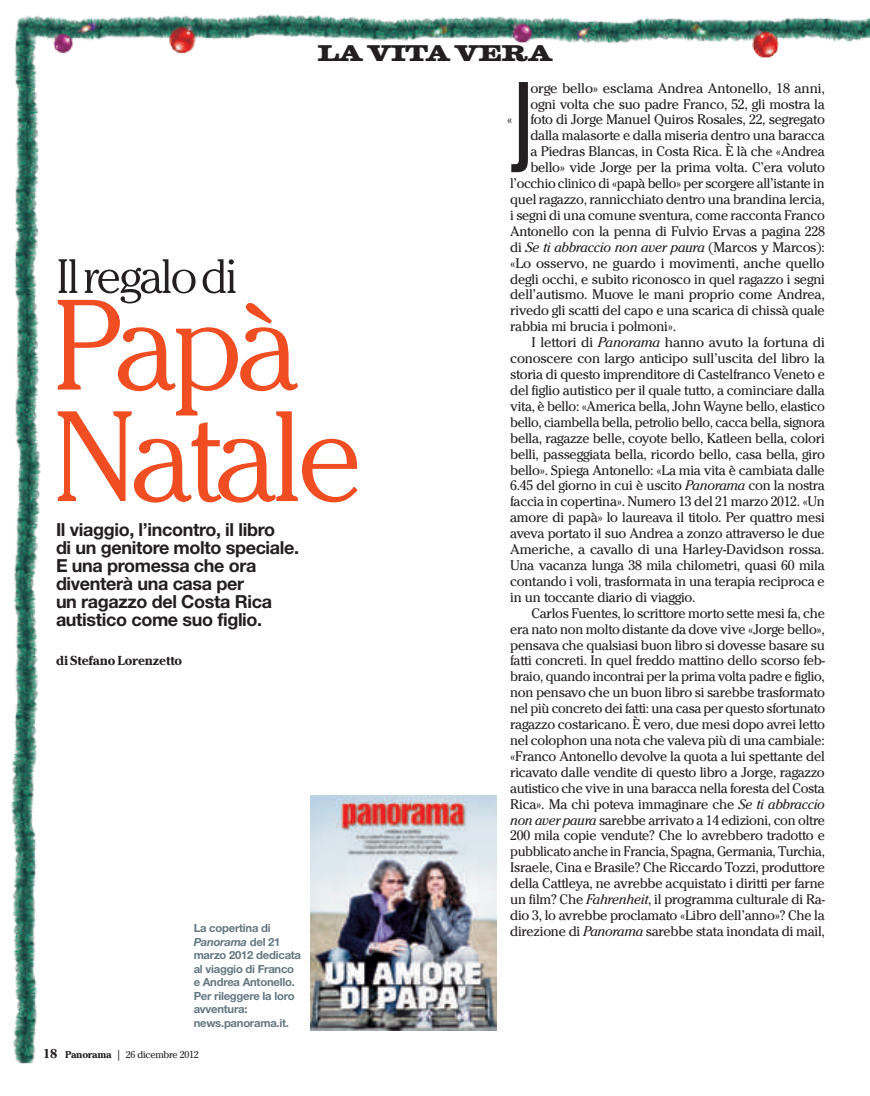
<style>
.page{position:relative;width:870px;height:1096px;background:#fff}
.page>*{position:absolute;margin:0;border:0;box-sizing:border-box;transform-origin:0 0}
.t1{font:300 134.4px/111.4px "Cheltenham EF";letter-spacing:-.05em;color:#f04d22}
.t2{font:123.75px "FC Kaiser X Cond";color:#231f20}
.t3{font:300 50.4px "Cheltenham EF";letter-spacing:-.05em;color:#231f20}
.t4{font:700 20.7px "Consort";letter-spacing:-.045em;color:#231f20;scale:1.38 1}
.t5{font:700 18px/18px "Helvetica Neue";letter-spacing:-.02em;color:#231f20}
.t6{font:14.55px "Cheltenham EF";letter-spacing:-.015em;color:#231f20}
.t7{font:italic 14.55px "Cheltenham EF";letter-spacing:-.015em;color:#231f20}
.t8{font:700 13.65px "Cheltenham EF";letter-spacing:-.01em;color:#231f20}
.t9{font:700 11.25px/13.5px "Helvetica Neue";letter-spacing:-.02em;color:#647882}
.t10{font:10.5px "Cheltenham EF";letter-spacing:-.025em;color:#231f20}
.s1{font-style:italic}
.s2{font-weight:700;font-size:13.5px}
.s3{font-weight:700}
.s4{font-style:normal}
</style>
<div class="page">
<img style="left:11px;top:14px;width:859px;height:1050px">
<img style="left:310px;top:795px;width:187px;height:235px">
<h3 class="t4" style="left:317px;top:39px;width:172px">LA VITA VERA</h3>
<h3 class="t3" style="left:56px;top:248px;width:183px">Il regalo di</h3>
<h1 class="t1" style="left:51px;top:291px;width:313px">Papà<br>Natale</h1>
<p class="t5" style="left:56px;top:520px;width:245px">Il viaggio, l’incontro, il libro<br>di un genitore molto speciale.<br>E una promessa che ora diventerà una casa per<br>un ragazzo del Costa Rica autistico come suo figlio.</p>
<p class="t8" style="left:56px;top:653px;width:128px">di Stefano Lorenzetto</p>
<p class="t9" style="left:194px;top:920px;width:109px">La copertina di<br><span class="s1">Panorama</span> del 21 marzo 2012 dedicata al viaggio di Franco e Andrea Antonello.<br>Per rileggere la loro avventura: news.panorama.it.</p>
<p class="t10" style="left:43px;top:1048px;width:157px"><span class="s2">18</span> <span class="s3">Panorama</span> | 26 dicembre 2012</p>
<h2 class="t2" style="left:510px;top:50px;width:22px">J</h2>
<p class="t6" style="left:530px;top:79px;width:296px">orge bello» esclama Andrea Antonello, 18 anni,</p>
<p class="t6" style="left:530px;top:95px;width:296px">ogni volta che suo padre Franco, 52, gli mostra la</p>
<p class="t6" style="left:530px;top:111px;width:296px">foto di Jorge Manuel Quiros Rosales, 22, segregato</p>
<p class="t6" style="left:530px;top:127px;width:296px">dalla malasorte e dalla miseria dentro una baracca</p>
<p class="t6" style="left:530px;top:143px;width:296px">a Piedras Blancas, in Costa Rica. È là che «Andrea</p>
<p class="t6" style="left:530px;top:159px;width:296px">bello» vide Jorge per la prima volta. C’era voluto</p>
<p class="t6" style="left:510px;top:175px;width:316px">l’occhio clinico di «papà bello» per scorgere all’istante in</p>
<p class="t6" style="left:510px;top:191px;width:316px">quel ragazzo, rannicchiato dentro una brandina lercia,</p>
<p class="t6" style="left:510px;top:207px;width:316px">i segni di una comune sventura, come racconta Franco</p>
<p class="t6" style="left:510px;top:223px;width:316px">Antonello con la penna di Fulvio Ervas a pagina 228</p>
<p class="t7" style="left:510px;top:238px;width:316px"><span class="s4">di</span> Se ti abbraccio non aver paura <span class="s4">(Marcos y Marcos):</span></p>
<p class="t6" style="left:510px;top:254px;width:316px">«Lo osservo, ne guardo i movimenti, anche quello</p>
<p class="t6" style="left:510px;top:270px;width:316px">degli occhi, e subito riconosco in quel ragazzo i segni</p>
<p class="t6" style="left:510px;top:286px;width:316px">dell’autismo. Muove le mani proprio come Andrea,</p>
<p class="t6" style="left:510px;top:302px;width:316px">rivedo gli scatti del capo e una scarica di chissà quale</p>
<p class="t6" style="left:510px;top:318px;width:167px">rabbia mi brucia i polmoni».</p>
<p class="t6" style="left:531px;top:334px;width:295px">I lettori di <span class="s1">Panorama</span> hanno avuto la fortuna di</p>
<p class="t6" style="left:510px;top:350px;width:316px">conoscere con largo anticipo sull’uscita del libro la</p>
<p class="t6" style="left:510px;top:366px;width:316px">storia di questo imprenditore di Castelfranco Veneto e</p>
<p class="t6" style="left:510px;top:382px;width:316px">del figlio autistico per il quale tutto, a cominciare dalla</p>
<p class="t6" style="left:510px;top:397px;width:316px">vita, è bello: «America bella, John Wayne bello, elastico</p>
<p class="t6" style="left:510px;top:413px;width:316px">bello, ciambella bella, petrolio bello, cacca bella, signora</p>
<p class="t6" style="left:510px;top:429px;width:316px">bella, ragazze belle, coyote bello, Katleen bella, colori</p>
<p class="t6" style="left:510px;top:445px;width:316px">belli, passeggiata bella, ricordo bello, casa bella, giro</p>
<p class="t6" style="left:510px;top:461px;width:316px">bello». Spiega Antonello: «La mia vita è cambiata dalle</p>
<p class="t6" style="left:510px;top:477px;width:316px">6.45 del giorno in cui è uscito <span class="s1">Panorama</span> con la nostra</p>
<p class="t6" style="left:510px;top:493px;width:316px">faccia in copertina». Numero 13 del 21 marzo 2012. «Un</p>
<p class="t6" style="left:510px;top:509px;width:316px">amore di papà» lo laureava il titolo. Per quattro mesi</p>
<p class="t6" style="left:510px;top:525px;width:316px">aveva portato il suo Andrea a zonzo attraverso le due</p>
<p class="t6" style="left:510px;top:541px;width:316px">Americhe, a cavallo di una Harley-Davidson rossa.</p>
<p class="t6" style="left:510px;top:556px;width:316px">Una vacanza lunga 38 mila chilometri, quasi 60 mila</p>
<p class="t6" style="left:510px;top:572px;width:316px">contando i voli, trasformata in una terapia reciproca e</p>
<p class="t6" style="left:510px;top:588px;width:187px">in un toccante diario di viaggio.</p>
<p class="t6" style="left:531px;top:604px;width:295px">Carlos Fuentes, lo scrittore morto sette mesi fa, che</p>
<p class="t6" style="left:510px;top:620px;width:316px">era nato non molto distante da dove vive «Jorge bello»,</p>
<p class="t6" style="left:510px;top:636px;width:316px">pensava che qualsiasi buon libro si dovesse basare su</p>
<p class="t6" style="left:510px;top:652px;width:316px">fatti concreti. In quel freddo mattino dello scorso feb-</p>
<p class="t6" style="left:510px;top:668px;width:316px">braio, quando incontrai per la prima volta padre e figlio,</p>
<p class="t6" style="left:510px;top:684px;width:316px">non pensavo che un buon libro si sarebbe trasformato</p>
<p class="t6" style="left:510px;top:700px;width:316px">nel più concreto dei fatti: una casa per questo sfortunato</p>
<p class="t6" style="left:510px;top:715px;width:316px">ragazzo costaricano. È vero, due mesi dopo avrei letto</p>
<p class="t6" style="left:510px;top:731px;width:316px">nel colophon una nota che valeva più di una cambiale:</p>
<p class="t6" style="left:510px;top:747px;width:316px">«Franco Antonello devolve la quota a lui spettante del</p>
<p class="t6" style="left:510px;top:763px;width:316px">ricavato dalle vendite di questo libro a Jorge, ragazzo</p>
<p class="t6" style="left:510px;top:779px;width:316px">autistico che vive in una baracca nella foresta del Costa</p>
<p class="t6" style="left:510px;top:795px;width:316px">Rica». Ma chi poteva immaginare che <span class="s1">Se ti abbraccio</span></p>
<p class="t6" style="left:510px;top:811px;width:316px"><span class="s1">non aver paura</span> sarebbe arrivato a 14 edizioni, con oltre</p>
<p class="t6" style="left:510px;top:827px;width:316px">200 mila copie vendute? Che lo avrebbero tradotto e</p>
<p class="t6" style="left:510px;top:843px;width:316px">pubblicato anche in Francia, Spagna, Germania, Turchia,</p>
<p class="t6" style="left:510px;top:859px;width:316px">Israele, Cina e Brasile? Che Riccardo Tozzi, produttore</p>
<p class="t6" style="left:510px;top:874px;width:316px">della Cattleya, ne avrebbe acquistato i diritti per farne</p>
<p class="t6" style="left:510px;top:890px;width:316px">un film? Che <span class="s1">Fahrenheit</span>, il programma culturale di Ra-</p>
<p class="t6" style="left:510px;top:906px;width:316px">dio 3, lo avrebbe proclamato «Libro dell’anno»? Che la</p>
<p class="t6" style="left:510px;top:922px;width:316px">direzione di <span class="s1">Panorama</span> sarebbe stata inondata di mail,</p>
<p class="t6" style="left:507px;top:111px;width:7px">«</p>
</div>
